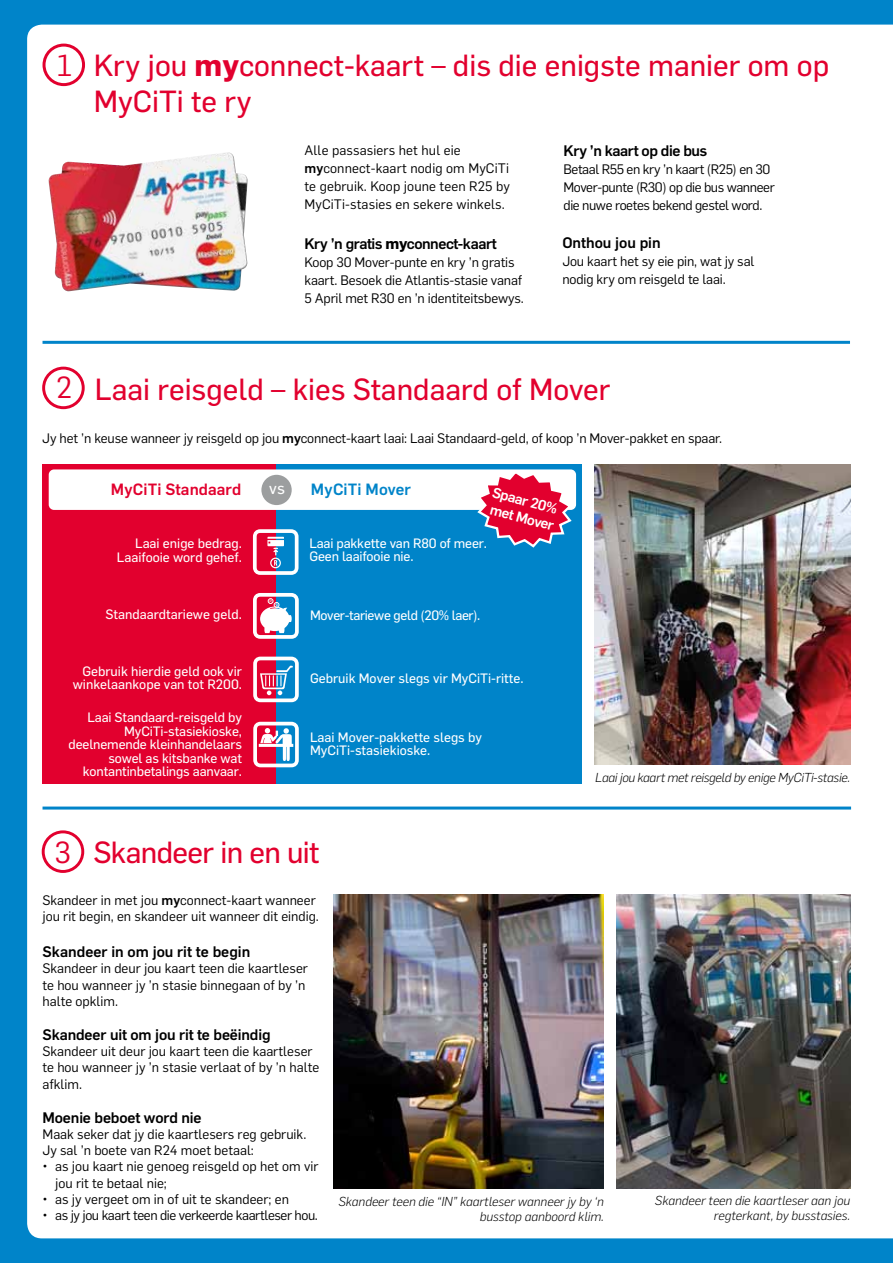
<style>
.page{position:relative;width:893px;height:1263px;background:#0084c9}
.page>*{position:absolute;margin:0;border:0;box-sizing:border-box;transform-origin:0 0}
.t1{font:30px/36px "Flama Basic";color:#e2002e}
.t2{font:30px "Flama Basic";letter-spacing:-.02em;color:#e2002e}
.t3{font:29.85px "Flama";color:#e2002e}
.t4{font:500 16.05px "Flama";letter-spacing:.005em;color:#e2002e}
.t5{font:500 16.05px "Flama";letter-spacing:.005em;color:#0084c9}
.t6{font:16.05px "Flama Basic";color:#fff}
.t7{font:500 15px "Flama";letter-spacing:-.01em;color:#000}
.t8{font:500 15px "Flama";letter-spacing:-.03em;color:#000}
.t9{font:500 14.4px/17.2px "Flama";color:#fff}
.t10{font:13.5px/16.2px "Flama";color:#000}
.t11{font:13.5px/18px "Flama";letter-spacing:-.03em;color:#000}
.t12{font:13.35px/13.4px "Flama Basic";letter-spacing:-.01em;color:#fff;text-align:right}
.t13{font:italic 300 12.75px/15.3px "Flama";color:#000;text-align:right}
.t14{font:italic 300 12.75px "Flama";letter-spacing:-.02em;color:#000}
.s1{font-family:"Flama";font-size:29.85px}
.s2{font-family:"Flama";font-weight:700}
.s3{font-weight:500}
.s4{font-weight:700}
</style>
<div class="page">
<div style="left:27px;top:24px;width:866px;height:1215px;background:#fff"></div>
<hr style="left:43px;top:341px;width:807px;height:3px;background:#0084c9">
<div style="left:44px;top:45px;width:40px;height:40px;background:#fff;border-radius:50%"></div>
<div style="left:43px;top:44px;width:42px;height:42px;border:3px solid #e2002e;border-radius:50%"></div>
<img style="left:48px;top:152px;width:200px;height:140px">
<hr style="left:43px;top:806px;width:808px;height:3px;background:#0084c9">
<div style="left:44px;top:368px;width:39px;height:40px;background:#fff;border-radius:50%"></div>
<div style="left:42px;top:367px;width:43px;height:42px;border:3px solid #e2002e;border-radius:50%"></div>
<div style="left:43px;top:832px;width:40px;height:39px;background:#fff;border-radius:50%"></div>
<div style="left:42px;top:830px;width:42px;height:43px;border:3px solid #e2002e;border-radius:50%"></div>
<img style="left:617px;top:894px;width:233px;height:294px">
<img style="left:333px;top:894px;width:271px;height:294px">
<img style="left:594px;top:464px;width:256px;height:300px">
<div style="left:43px;top:464px;width:234px;height:319px;background:#e2002e"></div>
<div style="left:276px;top:464px;width:306px;height:319px;background:#0084c9"></div>
<svg style="left:253px;top:722px;width:46px;height:45px"></svg>
<svg style="left:253px;top:529px;width:46px;height:46px"></svg>
<svg style="left:253px;top:657px;width:46px;height:45px"></svg>
<div style="left:49px;top:469px;width:527px;height:41px;background:#fff;border-radius:5px"></div>
<svg style="left:253px;top:593px;width:46px;height:46px"></svg>
<svg style="left:475px;top:469px;width:99px;height:79px"></svg>
<div style="left:261px;top:475px;width:31px;height:30px;background:#9c9e9f;border-radius:50%"></div>
<h1 class="t1" style="left:94px;top:45px;width:737px;text-indent:-36px"><span class="s1">1</span> Kry jou <span class="s2">my</span>connect-kaart – dis die enigste manier om op<br>MyCiTi te ry</h1>
<p class="t10" style="left:304px;top:141px;width:207px;line-height:18px">Alle passasiers het hul eie <span class="s3">my</span>connect-kaart nodig om MyCiTi te gebruik. Koop joune teen R25 by<br>MyCiTi-stasies en sekere winkels.</p>
<p class="t8" style="left:304px;top:234px;width:194px">Kry ’n gratis <span class="s4">my</span>connect-kaart</p>
<p class="t10" style="left:304px;top:253px;width:221px;line-height:18px">Koop 30 Mover-punte en kry ’n gratis kaart. Besoek die Atlantis-stasie vanaf<br>5 April met R30 en ’n identiteitsbewys.</p>
<p class="t8" style="left:563px;top:142px;width:145px">Kry ’n kaart op die bus</p>
<p class="t11" style="left:563px;top:160px;width:213px">Betaal R55 en kry ’n kaart (R25) en 30<br>Mover-punte (R30) op die bus wanneer die nuwe roetes bekend gestel word.</p>
<p class="t7" style="left:562px;top:234px;width:100px">Onthou jou pin</p>
<p class="t10" style="left:562px;top:252px;width:194px;line-height:18px">Jou kaart het sy eie pin, wat jy sal nodig kry om reisgeld te laai.</p>
<h2 class="t3" style="left:56px;top:370px;width:17px">2</h2>
<h1 class="t1" style="left:95px;top:369px;width:517px">Laai reisgeld – kies Standaard of Mover</h1>
<p class="t10" style="left:42px;top:430px;width:681px">Jy het ’n keuse wanneer jy reisgeld op jou <span class="s3">my</span>connect-kaart laai: Laai Standaard-geld, of koop ’n Mover-pakket en spaar.</p>
<p class="t4" style="left:111px;top:480px;width:132px">MyCiTi Standaard</p>
<p class="t5" style="left:311px;top:480px;width:102px">MyCiTi Mover</p>
<p class="t9" style="left:495px;top:483px;width:69px;rotate:15deg">Spaar 20% met Mover</p>
<p class="t6" style="left:269px;top:477px;width:17px">vs</p>
<p class="t12" style="left:117px;top:536px;width:127px">Laai enige bedrag.<br>Laaifooie word gehef.</p>
<p class="t12" style="left:105px;top:607px;width:138px">Standaardtariewe geld.</p>
<p class="t12" style="left:73px;top:664px;width:171px">Gebruik hierdie geld ook vir winkelaankope van tot R200.</p>
<p class="t12" style="left:69px;top:710px;width:175px">Laai Standaard-reisgeld by<br>MyCiTi-stasiekioske, deelnemende kleinhandelaars sowel as kitsbanke wat kontantinbetalings aanvaar.</p>
<p class="t12" style="left:309px;top:536px;width:179px;text-align:left">Laai pakkette van R80 of meer.<br>Geen laaifooie nie.</p>
<p class="t12" style="left:310px;top:607px;width:172px">Mover-tariewe geld (20% laer).</p>
<p class="t12" style="left:310px;top:671px;width:215px">Gebruik Mover slegs vir MyCiTi-ritte.</p>
<p class="t12" style="left:310px;top:729px;width:173px;text-align:left">Laai Mover-pakkette slegs by<br>MyCiTi-stasiekioske.</p>
<h2 class="t3" style="left:54px;top:835px;width:18px">3</h2>
<h1 class="t2" style="left:93px;top:832px;width:228px">Skandeer in en uit</h1>
<p class="t10" style="left:43px;top:892px;width:278px">Skandeer in met jou <span class="s3">my</span>connect-kaart wanneer jou rit begin, en skandeer uit wanneer dit eindig.</p>
<p class="t14" style="left:595px;top:769px;width:256px">Laai jou kaart met reisgeld by enige MyCiTi-stasie.</p>
<p class="t7" style="left:43px;top:943px;width:209px">Skandeer in om jou rit te begin</p>
<p class="t10" style="left:43px;top:960px;width:267px">Skandeer in deur jou kaart teen die kaartleser te hou wanneer jy ’n stasie binnegaan of by ’n halte opklim.</p>
<p class="t7" style="left:43px;top:1026px;width:230px">Skandeer uit om jou rit te beëindig</p>
<p class="t10" style="left:43px;top:1043px;width:278px">Skandeer uit deur jou kaart teen die kaartleser te hou wanneer jy ’n stasie verlaat of by ’n halte afklim.</p>
<p class="t7" style="left:43px;top:1108px;width:161px">Moenie beboet word nie</p>
<p class="t10" style="left:43px;top:1126px;width:265px">Maak seker dat jy die kaartlesers reg gebruik.<br>Jy sal ’n boete van R24 moet betaal:</p>
<p class="t10" style="left:55px;top:1158px;width:265px;text-indent:-13px">• as jou kaart nie genoeg reisgeld op het om vir jou rit te betaal nie;</p>
<p class="t10" style="left:43px;top:1191px;width:248px">• as jy vergeet om in of uit te skandeer; en</p>
<p class="t11" style="left:43px;top:1206px;width:277px">• as jy jou kaart teen die verkeerde kaartleser hou.</p>
<p class="t13" style="left:338px;top:1193px;width:267px">Skandeer teen die “IN” kaartleser wanneer jy by ‘n busstop aanboord klim.</p>
<p class="t13" style="left:655px;top:1192px;width:197px">Skandeer teen die kaartleser aan jou regterkant, by busstasies.</p>
</div>
